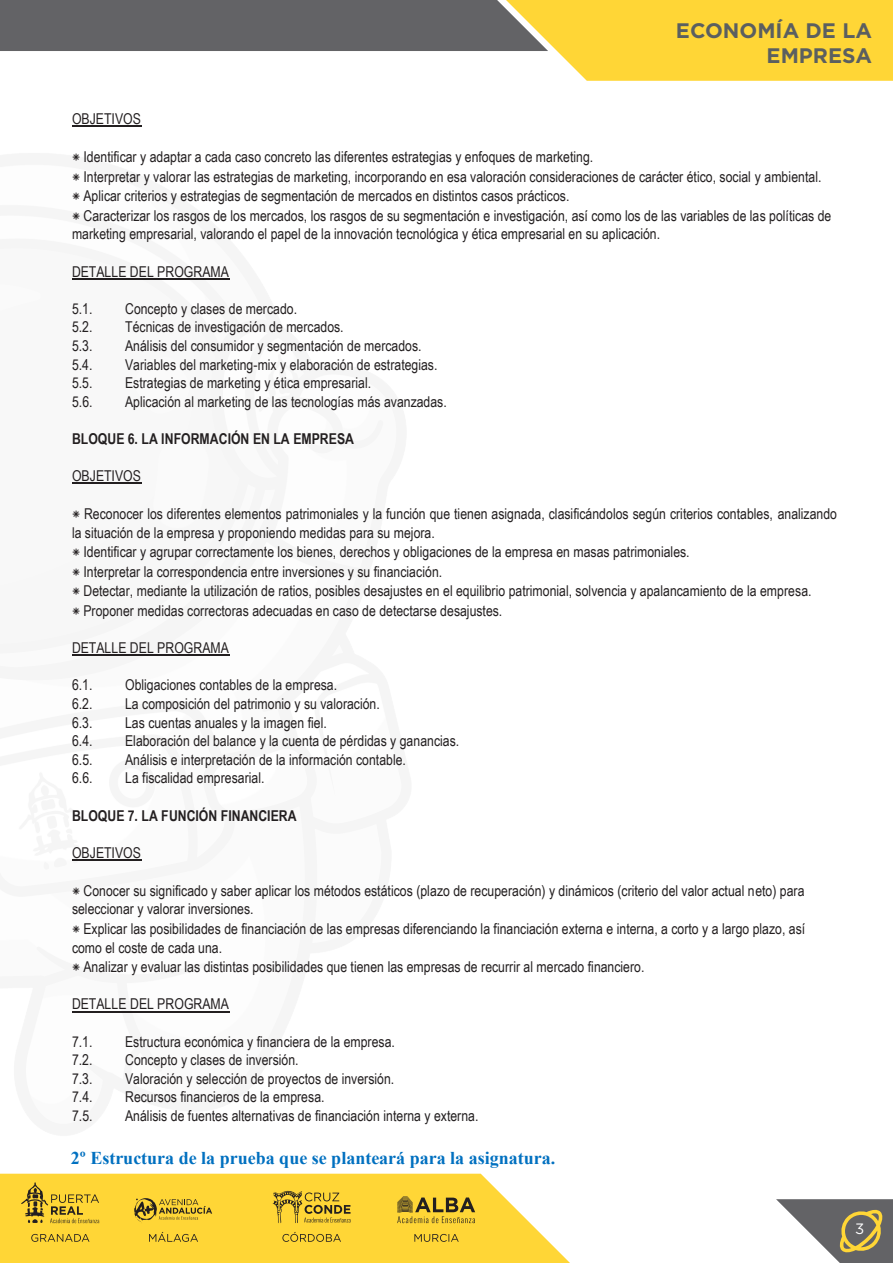
<style>
.page{position:relative;width:893px;height:1263px;background:#fff}
.page>*{position:absolute;margin:0;border:0;box-sizing:border-box;transform-origin:0 0}
.t1{font:700 21px/25.2px "Gotham";color:#5b5f60;text-align:right}
.t2{font:700 18px "Times New Roman";color:#0070c0}
.t3{font:15px/19.4px "Arial Narrow";color:#231f20}
.t4{font:700 15px "Arial Narrow";color:#231f20}
.t5{font:15px "Gotham";color:#fff}
.s1{font-family:"Tahoma"}
</style>
<div class="page">
<svg style="left:0;top:1174px;width:570px;height:89px;fill:#ffd636"></svg>
<svg style="left:0;top:0;width:893px;height:81px"></svg>
<svg style="left:31px;top:1234px;width:58px;height:8px"></svg>
<svg style="left:282px;top:1232px;width:59px;height:10px"></svg>
<svg style="left:149px;top:1232px;width:49px;height:10px"></svg>
<svg style="left:414px;top:1234px;width:45px;height:8px"></svg>
<svg style="left:21px;top:1182px;width:78px;height:41px"></svg>
<svg style="left:397px;top:1196px;width:78px;height:27px"></svg>
<svg style="left:134px;top:1198px;width:78px;height:26px"></svg>
<svg style="left:273px;top:1191px;width:77px;height:32px"></svg>
<svg style="left:776px;top:1199px;width:117px;height:64px"></svg>
<hr style="left:72px;top:125px;width:69px;height:1px;background:#231f20">
<hr style="left:72px;top:278px;width:157px;height:1px;background:#231f20">
<hr style="left:72px;top:483px;width:69px;height:1px;background:#231f20">
<hr style="left:72px;top:655px;width:157px;height:1px;background:#231f20">
<hr style="left:72px;top:859px;width:69px;height:1px;background:#231f20">
<hr style="left:72px;top:1011px;width:157px;height:1px;background:#231f20">
<h1 class="t1" style="left:676px;top:18px;width:197px">ECONOMÍA DE LA<br>EMPRESA</h1>
<p class="t3" style="left:72px;top:108px;width:70px">OBJETIVOS</p>
<p class="t3" style="left:72px;top:146px;width:761px"><span class="s1">⁕</span> Identificar y adaptar a cada caso concreto las diferentes estrategias y enfoques de marketing.<br><span class="s1">⁕</span> Interpretar y valorar las estrategias de marketing, incorporando en esa valoración consideraciones de carácter ético, social y ambiental. <span class="s1">⁕</span> Aplicar criterios y estrategias de segmentación de mercados en distintos casos prácticos.<br><span class="s1">⁕</span> Caracterizar los rasgos de los mercados, los rasgos de su segmentación e investigación, así como los de las variables de las políticas de marketing empresarial, valorando el papel de la innovación tecnológica y ética empresarial en su aplicación.</p>
<p class="t3" style="left:72px;top:261px;width:158px">DETALLE DEL PROGRAMA</p>
<p class="t3" style="left:72px;top:298px;width:22px">5.1.</p>
<p class="t3" style="left:125px;top:298px;width:173px">Concepto y clases de mercado.</p>
<p class="t3" style="left:72px;top:317px;width:22px">5.2.</p>
<p class="t3" style="left:125px;top:317px;width:220px">Técnicas de investigación de mercados.</p>
<p class="t3" style="left:72px;top:335px;width:22px">5.3.</p>
<p class="t3" style="left:125px;top:335px;width:298px">Análisis del consumidor y segmentación de mercados.</p>
<p class="t3" style="left:72px;top:354px;width:22px">5.4.</p>
<p class="t3" style="left:125px;top:354px;width:314px">Variables del marketing-mix y elaboración de estrategias.</p>
<p class="t3" style="left:72px;top:373px;width:22px">5.5.</p>
<p class="t3" style="left:125px;top:373px;width:248px">Estrategias de marketing y ética empresarial.</p>
<p class="t3" style="left:72px;top:391px;width:22px">5.6.</p>
<p class="t3" style="left:125px;top:391px;width:323px">Aplicación al marketing de las tecnologías más avanzadas.</p>
<p class="t4" style="left:72px;top:427px;width:283px">BLOQUE 6. LA INFORMACIÓN EN LA EMPRESA</p>
<p class="t3" style="left:72px;top:465px;width:70px">OBJETIVOS</p>
<p class="t3" style="left:72px;top:503px;width:766px"><span class="s1">⁕</span> Reconocer los diferentes elementos patrimoniales y la función que tienen asignada, clasificándolos según criterios contables, analizando la situación de la empresa y proponiendo medidas para su mejora.<br><span class="s1">⁕</span> Identificar y agrupar correctamente los bienes, derechos y obligaciones de la empresa en masas patrimoniales.<br><span class="s1">⁕</span> Interpretar la correspondencia entre inversiones y su financiación.<br><span class="s1">⁕</span> Detectar, mediante la utilización de ratios, posibles desajustes en el equilibrio patrimonial, solvencia y apalancamiento de la empresa.<br><span class="s1">⁕</span> Proponer medidas correctoras adecuadas en caso de detectarse desajustes.</p>
<p class="t3" style="left:72px;top:638px;width:158px">DETALLE DEL PROGRAMA</p>
<p class="t3" style="left:72px;top:675px;width:22px">6.1.</p>
<p class="t3" style="left:125px;top:675px;width:214px">Obligaciones contables de la empresa.</p>
<p class="t3" style="left:72px;top:693px;width:22px">6.2.</p>
<p class="t3" style="left:125px;top:693px;width:256px">La composición del patrimonio y su valoración.</p>
<p class="t3" style="left:72px;top:712px;width:22px">6.3.</p>
<p class="t3" style="left:125px;top:712px;width:203px">Las cuentas anuales y la imagen fiel.</p>
<p class="t3" style="left:72px;top:731px;width:22px">6.4.</p>
<p class="t3" style="left:125px;top:731px;width:335px">Elaboración del balance y la cuenta de pérdidas y ganancias.</p>
<p class="t3" style="left:72px;top:749px;width:22px">6.5.</p>
<p class="t3" style="left:125px;top:749px;width:282px">Análisis e interpretación de la información contable.</p>
<p class="t3" style="left:72px;top:768px;width:22px">6.6.</p>
<p class="t3" style="left:125px;top:768px;width:141px">La fiscalidad empresarial.</p>
<p class="t4" style="left:72px;top:804px;width:226px">BLOQUE 7. LA FUNCIÓN FINANCIERA</p>
<p class="t3" style="left:72px;top:842px;width:70px">OBJETIVOS</p>
<p class="t3" style="left:72px;top:880px;width:735px"><span class="s1">⁕</span> Conocer su significado y saber aplicar los métodos estáticos (plazo de recuperación) y dinámicos (criterio del valor actual neto) para seleccionar y valorar inversiones.<br><span class="s1">⁕</span> Explicar las posibilidades de financiación de las empresas diferenciando la financiación externa e interna, a corto y a largo plazo, así como el coste de cada una.<br><span class="s1">⁕</span> Analizar y evaluar las distintas posibilidades que tienen las empresas de recurrir al mercado financiero.</p>
<p class="t3" style="left:72px;top:994px;width:159px">DETALLE DEL PROGRAMA</p>
<p class="t3" style="left:72px;top:1031px;width:22px">7.1.</p>
<p class="t3" style="left:125px;top:1031px;width:271px">Estructura económica y financiera de la empresa.</p>
<p class="t3" style="left:72px;top:1049px;width:22px">7.2.</p>
<p class="t3" style="left:125px;top:1049px;width:175px">Concepto y clases de inversión.</p>
<p class="t3" style="left:72px;top:1068px;width:22px">7.3.</p>
<p class="t3" style="left:125px;top:1068px;width:271px">Valoración y selección de proyectos de inversión.</p>
<p class="t3" style="left:72px;top:1087px;width:22px">7.4.</p>
<p class="t3" style="left:125px;top:1087px;width:201px">Recursos financieros de la empresa.</p>
<p class="t3" style="left:72px;top:1105px;width:22px">7.5.</p>
<p class="t3" style="left:125px;top:1105px;width:355px">Análisis de fuentes alternativas de financiación interna y externa.</p>
<p class="t2" style="left:71px;top:1145px;width:486px">2º Estructura de la prueba que se planteará para la asignatura.</p>
<p class="t5" style="left:855px;top:1218px;width:11px">3</p>
</div>
